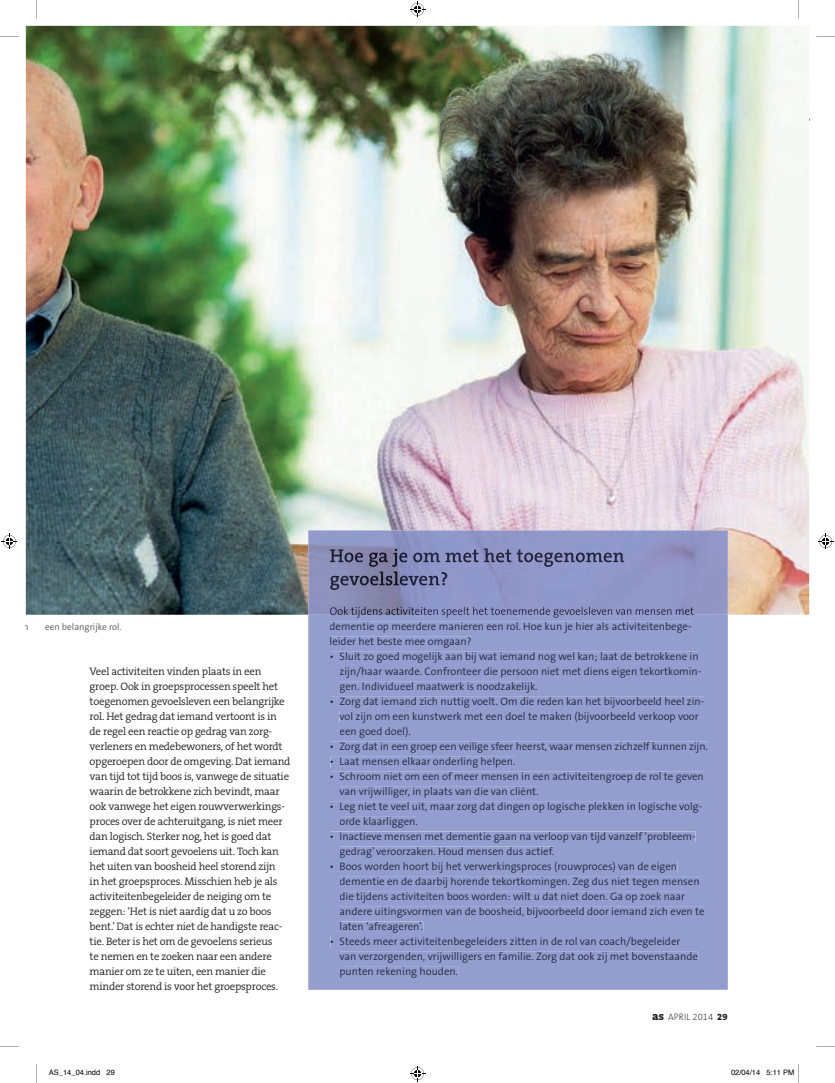
<style>
.page{position:relative;width:835px;height:1083px;background:#fff}
.page>*{position:absolute;margin:0;border:0;box-sizing:border-box;transform-origin:0 0}
.t1{font:300 10.88px/15px "The Sans B4";color:#25283e}
.t2{font:300 10.88px/15px "The Serif B4";letter-spacing:-.02em;color:#231f20}
.t3{font:300 9.38px "The Sans B4";color:#57585a}
.t4{font:200 9.38px "The Sans B2";color:#231f20}
.t5{font:7.5px "Helvetica";color:#000}
.s1{font-family:"The Serif B8";font-weight:800;font-size:11.88px}
.s2{font-family:"The Serif B8";font-weight:800}
</style>
<div class="page">
<img style="left:26px;top:26px;width:783px;height:589px">
<div style="left:308px;top:615px;width:420px;height:375px;background:#939dce"></div>
<img style="left:308px;top:530px;width:420px;height:85px">
<img style="left:330px;top:548px;width:294px;height:19px">
<img style="left:330px;top:571px;width:117px;height:19px">
<hr style="left:330px;top:615px;width:364px;height:2px;background:#939dce">
<img style="left:330px;top:607px;width:364px;height:8px">
<div style="left:330px;top:622px;width:361px;height:10px;background:#939dce"></div>
<div style="left:330px;top:637px;width:141px;height:10px;background:#939dce"></div>
<div style="left:331px;top:652px;width:367px;height:10px;background:#939dce"></div>
<div style="left:340px;top:666px;width:361px;height:11px;background:#939dce"></div>
<div style="left:340px;top:682px;width:197px;height:10px;background:#939dce"></div>
<div style="left:331px;top:697px;width:373px;height:10px;background:#939dce"></div>
<div style="left:340px;top:711px;width:358px;height:11px;background:#939dce"></div>
<div style="left:340px;top:726px;width:71px;height:11px;background:#939dce"></div>
<div style="left:331px;top:742px;width:377px;height:10px;background:#939dce"></div>
<div style="left:331px;top:757px;width:184px;height:10px;background:#939dce"></div>
<div style="left:331px;top:772px;width:373px;height:10px;background:#939dce"></div>
<div style="left:340px;top:787px;width:199px;height:10px;background:#939dce"></div>
<div style="left:331px;top:802px;width:371px;height:10px;background:#939dce"></div>
<div style="left:340px;top:817px;width:77px;height:10px;background:#939dce"></div>
<div style="left:331px;top:831px;width:364px;height:11px;background:#939dce"></div>
<div style="left:340px;top:847px;width:214px;height:10px;background:#939dce"></div>
<div style="left:331px;top:861px;width:346px;height:11px;background:#939dce"></div>
<div style="left:340px;top:877px;width:359px;height:10px;background:#939dce"></div>
<div style="left:340px;top:892px;width:345px;height:10px;background:#939dce"></div>
<div style="left:340px;top:907px;width:365px;height:10px;background:#939dce"></div>
<div style="left:340px;top:921px;width:83px;height:11px;background:#939dce"></div>
<div style="left:331px;top:936px;width:349px;height:11px;background:#939dce"></div>
<div style="left:340px;top:952px;width:358px;height:10px;background:#939dce"></div>
<div style="left:340px;top:967px;width:118px;height:10px;background:#939dce"></div>
<svg style="left:798px;top:0;width:1px;height:19px"></svg>
<svg style="left:36px;top:0;width:1px;height:19px"></svg>
<svg style="left:816px;top:36px;width:19px;height:1px"></svg>
<svg style="left:0;top:36px;width:19px;height:1px"></svg>
<svg style="left:816px;top:1046px;width:19px;height:1px"></svg>
<svg style="left:0;top:1046px;width:19px;height:1px"></svg>
<svg style="left:36px;top:1064px;width:1px;height:19px"></svg>
<svg style="left:410px;top:2px;width:15px;height:15px"></svg>
<svg style="left:410px;top:1066px;width:15px;height:15px"></svg>
<svg style="left:2px;top:534px;width:15px;height:15px"></svg>
<svg style="left:818px;top:534px;width:15px;height:15px"></svg>
<svg style="left:798px;top:1064px;width:1px;height:19px"></svg>
<p class="t3" style="left:45px;top:622px;width:78px">een belangrijke rol.</p>
<p class="t2" style="left:90px;top:664px;width:202px">Veel activiteiten vinden plaats in een groep. Ook in groepsprocessen speelt het toegenomen gevoelsleven een belangrijke rol. Het gedrag dat iemand vertoont is in de regel een reactie op gedrag van zorg&shy;verleners en medebewoners, of het wordt opgeroepen door de omgeving. Dat iemand van tijd tot tijd boos is, vanwege de situatie waarin de betrokkene zich bevindt, maar ook vanwege het eigen rouwverwerkings&shy;proces over de achteruitgang, is niet meer dan logisch. Sterker nog, het is goed dat iemand dat soort gevoelens uit. Toch kan het uiten van boosheid heel storend zijn<br>in het groepsproces. Misschien heb je als activiteitenbegeleider de neiging om te zeggen: ‘Het is niet aardig dat u zo boos bent.’ Dat is echter niet de handigste reac&shy;tie. Beter is het om de gevoelens serieus<br>te nemen en te zoeken naar een andere manier om ze te uiten, een manier die minder storend is voor het groepsproces.</p>
<p class="t1" style="left:329px;top:619px;width:363px">dementie op meerdere manieren een rol. Hoe kun je hier als activiteitenbege&shy;leider het beste mee omgaan?</p>
<p class="t1" style="left:339px;top:649px;width:363px;text-indent:-10px">• Sluit zo goed mogelijk aan bij wat iemand nog wel kan; laat de betrokkene in zijn/haar waarde. Confronteer die persoon niet met diens eigen tekortkomin&shy;gen. Individueel maatwerk is noodzakelijk.</p>
<p class="t1" style="left:339px;top:694px;width:366px;text-indent:-10px">• Zorg dat iemand zich nuttig voelt. Om die reden kan het bijvoorbeeld heel zin&shy;vol zijn om een kunstwerk met een doel te maken (bijvoorbeeld verkoop voor een goed doel).</p>
<p class="t1" style="left:329px;top:739px;width:380px">• Zorg dat in een groep een veilige sfeer heerst, waar mensen zichzelf kunnen zijn.</p>
<p class="t1" style="left:329px;top:754px;width:187px">• Laat mensen elkaar onderling helpen.</p>
<p class="t1" style="left:339px;top:769px;width:366px;text-indent:-10px">• Schroom niet om een of meer mensen in een activiteitengroep de rol te geven van vrijwilliger, in plaats van die van cliënt.</p>
<p class="t1" style="left:339px;top:799px;width:364px;text-indent:-10px">• Leg niet te veel uit, maar zorg dat dingen op logische plekken in logische volg&shy;orde klaarliggen.</p>
<p class="t1" style="left:339px;top:829px;width:358px;text-indent:-10px">• Inactieve mensen met dementie gaan na verloop van tijd vanzelf ‘probleem&shy;gedrag’ veroorzaken. Houd mensen dus actief.</p>
<p class="t1" style="left:339px;top:859px;width:367px;text-indent:-10px">• Boos worden hoort bij het verwerkingsproces (rouwproces) van de eigen dementie en de daarbij horende tekortkomingen. Zeg dus niet tegen mensen die tijdens activiteiten boos worden: wilt u dat niet doen. Ga op zoek naar andere uitingsvormen van de boosheid, bijvoorbeeld door iemand zich even te laten ‘afreageren’.</p>
<p class="t1" style="left:339px;top:934px;width:360px;text-indent:-10px">• Steeds meer activiteitenbegeleiders zitten in de rol van coach/begeleider van verzorgenden, vrijwilligers en familie. Zorg dat ook zij met bovenstaande punten rekening houden.</p>
<p class="t4" style="left:652px;top:1012px;width:77px"><span class="s1">as</span> April 2014 <span class="s2">29</span></p>
<p class="t5" style="left:49px;top:1067px;width:67px">AS_14_04.indd 29</p>
<p class="t5" style="left:731px;top:1067px;width:65px">02/04/14 5:11 PM</p>
</div>
